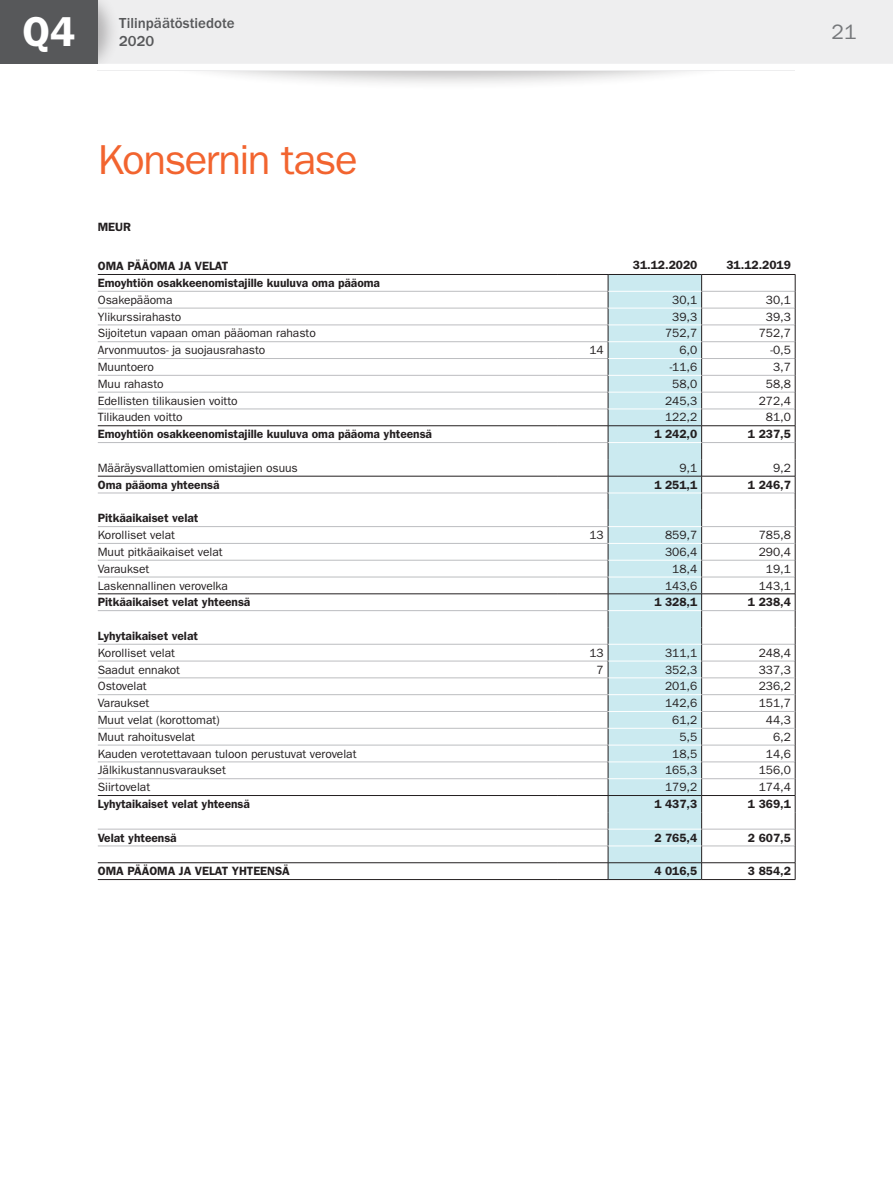
<style>
.page{position:relative;width:893px;height:1191px;background:#fff}
.page>*{position:absolute;margin:0;border:0;box-sizing:border-box;transform-origin:0 0}
.t1{font:42px "ITC Franklin Gothic Std";letter-spacing:-.035em;color:#f2642f}
.t2{font:600 42px "ITC Franklin Gothic Std";color:#fff}
.t3{font:21px "ITC Franklin Gothic Std";color:#76787b}
.t4{font:500 15px/18px "ITC Franklin Gothic Std";color:#57585a}
.Table_1_le{font:12px "ITC Franklin Gothic Std";letter-spacing:-.005em;color:#231f20}
.Table_1_le_bold{font:600 12px "ITC Franklin Gothic Std";letter-spacing:-.005em;color:#231f20}
.Table_2_ri{font:12px "ITC Franklin Gothic Std";letter-spacing:-.005em;color:#231f20}
.Table_2_ri_bold{font:600 12px "ITC Franklin Gothic Std";letter-spacing:-.005em;color:#231f20}
</style>
<div class="page">
<div style="left:138px;top:2px;width:623px;height:89px;background:#231f20;opacity:.3"></div>
<div style="left:0;top:53px;width:893px;height:17px;background:#fff"></div>
<div style="left:120px;top:0;width:773px;height:64px;background:#eeeeef"></div>
<div style="left:98px;top:0;width:22px;height:64px;background:#231f20;opacity:.3"></div>
<hr style="left:98px;top:879px;width:459px;height:1px;background:#231f20">
<hr style="left:608px;top:879px;width:94px;height:1px;background:#231f20">
<hr style="left:557px;top:879px;width:51px;height:1px;background:#231f20">
<hr style="left:702px;top:879px;width:93px;height:1px;background:#231f20">
<svg style="left:98px;top:274px;width:698px;height:605px"></svg>
<hr style="left:98px;top:274px;width:459px;height:1px;background:#231f20">
<hr style="left:608px;top:291px;width:93px;height:1px;background:#fff">
<hr style="left:608px;top:308px;width:93px;height:1px;background:#fff">
<hr style="left:608px;top:325px;width:93px;height:1px;background:#fff">
<hr style="left:608px;top:341px;width:93px;height:1px;background:#fff">
<hr style="left:608px;top:358px;width:93px;height:1px;background:#fff">
<hr style="left:608px;top:375px;width:93px;height:1px;background:#fff">
<hr style="left:608px;top:392px;width:93px;height:1px;background:#fff">
<hr style="left:608px;top:409px;width:93px;height:1px;background:#fff">
<hr style="left:608px;top:442px;width:93px;height:1px;background:#fff">
<hr style="left:608px;top:493px;width:93px;height:1px;background:#fff">
<hr style="left:608px;top:526px;width:93px;height:1px;background:#fff">
<hr style="left:608px;top:543px;width:93px;height:1px;background:#fff">
<hr style="left:608px;top:560px;width:93px;height:1px;background:#fff">
<hr style="left:608px;top:577px;width:93px;height:1px;background:#fff">
<hr style="left:608px;top:610px;width:93px;height:1px;background:#fff">
<hr style="left:608px;top:644px;width:93px;height:1px;background:#fff">
<hr style="left:608px;top:661px;width:93px;height:1px;background:#fff">
<hr style="left:608px;top:677px;width:93px;height:1px;background:#fff">
<hr style="left:608px;top:694px;width:93px;height:1px;background:#fff">
<hr style="left:608px;top:711px;width:93px;height:1px;background:#fff">
<hr style="left:608px;top:728px;width:93px;height:1px;background:#fff">
<hr style="left:608px;top:745px;width:93px;height:1px;background:#fff">
<hr style="left:608px;top:761px;width:93px;height:1px;background:#fff">
<hr style="left:608px;top:778px;width:93px;height:1px;background:#fff">
<hr style="left:608px;top:829px;width:93px;height:1px;background:#fff">
<hr style="left:608px;top:845px;width:93px;height:1px;background:#fff">
<div style="left:0;top:0;width:98px;height:64px;background:#57585a"></div>
<h1 class="t2" style="left:22px;top:7px;width:54px">Q4</h1>
<p class="t4" style="left:119px;top:14px;width:117px">Tilinpäätöstiedote<br>2020</p>
<p class="t1" style="left:98px;top:136px;width:261px">Konsernin tase</p>
<p class="Table_1_le_bold" style="left:98px;top:220px;width:35px">MEUR</p>
<p class="Table_1_le_bold" style="left:98px;top:259px;width:132px">OMA PÄÄOMA JA VELAT</p>
<p class="Table_2_ri_bold" style="left:633px;top:258px;width:66px">31.12.2020</p>
<p class="Table_2_ri_bold" style="left:726px;top:258px;width:66px">31.12.2019</p>
<p class="Table_1_le_bold" style="left:98px;top:276px;width:284px">Emoyhtiön osakkeenomistajille kuuluva oma pääoma</p>
<p class="Table_1_le" style="left:98px;top:293px;width:76px">Osakepääoma</p>
<p class="Table_2_ri" style="left:672px;top:293px;width:27px">30,1</p>
<p class="Table_2_ri" style="left:766px;top:293px;width:27px">30,1</p>
<p class="Table_1_le" style="left:98px;top:310px;width:85px">Ylikurssirahasto</p>
<p class="Table_2_ri" style="left:672px;top:310px;width:27px">39,3</p>
<p class="Table_2_ri" style="left:766px;top:310px;width:27px">39,3</p>
<p class="Table_1_le" style="left:98px;top:326px;width:220px">Sijoitetun vapaan oman pääoman rahasto</p>
<p class="Table_2_ri" style="left:665px;top:326px;width:34px">752,7</p>
<p class="Table_2_ri" style="left:759px;top:326px;width:34px">752,7</p>
<p class="Table_1_le" style="left:98px;top:343px;width:169px">Arvonmuutos- ja suojausrahasto</p>
<p class="Table_2_ri" style="left:589px;top:343px;width:16px">14</p>
<p class="Table_2_ri" style="left:679px;top:343px;width:19px">6,0</p>
<p class="Table_2_ri" style="left:770px;top:343px;width:22px">-0,5</p>
<p class="Table_1_le" style="left:98px;top:360px;width:58px">Muuntoero</p>
<p class="Table_2_ri" style="left:670px;top:360px;width:29px">-11,6</p>
<p class="Table_2_ri" style="left:773px;top:360px;width:19px">3,7</p>
<p class="Table_1_le" style="left:98px;top:377px;width:67px">Muu rahasto</p>
<p class="Table_2_ri" style="left:672px;top:377px;width:27px">58,0</p>
<p class="Table_2_ri" style="left:766px;top:377px;width:27px">58,8</p>
<p class="Table_1_le" style="left:98px;top:394px;width:141px">Edellisten tilikausien voitto</p>
<p class="Table_2_ri" style="left:665px;top:394px;width:34px">245,3</p>
<p class="Table_2_ri" style="left:759px;top:394px;width:34px">272,4</p>
<p class="Table_1_le" style="left:98px;top:410px;width:86px">Tilikauden voitto</p>
<p class="Table_2_ri" style="left:665px;top:410px;width:34px">122,2</p>
<p class="Table_2_ri" style="left:766px;top:410px;width:27px">81,0</p>
<p class="Table_1_le_bold" style="left:98px;top:427px;width:336px">Emoyhtiön osakkeenomistajille kuuluva oma pääoma yhteensä</p>
<p class="Table_2_ri_bold" style="left:654px;top:427px;width:44px">1 242,0</p>
<p class="Table_2_ri_bold" style="left:748px;top:427px;width:44px">1 237,5</p>
<p class="Table_1_le" style="left:98px;top:461px;width:202px">Määräysvallattomien omistajien osuus</p>
<p class="Table_2_ri" style="left:679px;top:461px;width:19px">9,1</p>
<p class="Table_2_ri" style="left:773px;top:461px;width:19px">9,2</p>
<p class="Table_1_le_bold" style="left:98px;top:477px;width:123px">Oma pääoma yhteensä</p>
<p class="Table_2_ri_bold" style="left:654px;top:477px;width:44px">1 251,1</p>
<p class="Table_2_ri_bold" style="left:748px;top:477px;width:44px">1 246,7</p>
<p class="Table_1_le_bold" style="left:98px;top:511px;width:102px">Pitkäaikaiset velat</p>
<p class="Table_1_le" style="left:98px;top:528px;width:79px">Korolliset velat</p>
<p class="Table_2_ri" style="left:589px;top:528px;width:16px">13</p>
<p class="Table_2_ri" style="left:665px;top:528px;width:34px">859,7</p>
<p class="Table_2_ri" style="left:759px;top:528px;width:34px">785,8</p>
<p class="Table_1_le" style="left:98px;top:545px;width:126px">Muut pitkäaikaiset velat</p>
<p class="Table_2_ri" style="left:665px;top:545px;width:34px">306,4</p>
<p class="Table_2_ri" style="left:759px;top:545px;width:34px">290,4</p>
<p class="Table_1_le" style="left:98px;top:562px;width:53px">Varaukset</p>
<p class="Table_2_ri" style="left:672px;top:562px;width:27px">18,4</p>
<p class="Table_2_ri" style="left:766px;top:562px;width:27px">19,1</p>
<p class="Table_1_le" style="left:98px;top:578px;width:132px">Laskennallinen verovelka</p>
<p class="Table_2_ri" style="left:665px;top:578px;width:34px">143,6</p>
<p class="Table_2_ri" style="left:759px;top:578px;width:34px">143,1</p>
<p class="Table_1_le_bold" style="left:98px;top:595px;width:154px">Pitkäaikaiset velat yhteensä</p>
<p class="Table_2_ri_bold" style="left:654px;top:595px;width:44px">1 328,1</p>
<p class="Table_2_ri_bold" style="left:748px;top:595px;width:44px">1 238,4</p>
<p class="Table_1_le_bold" style="left:98px;top:629px;width:102px">Lyhytaikaiset velat</p>
<p class="Table_1_le" style="left:98px;top:646px;width:79px">Korolliset velat</p>
<p class="Table_2_ri" style="left:589px;top:646px;width:16px">13</p>
<p class="Table_2_ri" style="left:665px;top:646px;width:34px">311,1</p>
<p class="Table_2_ri" style="left:759px;top:646px;width:34px">248,4</p>
<p class="Table_1_le" style="left:98px;top:662px;width:84px">Saadut ennakot</p>
<p class="Table_2_ri" style="left:597px;top:662px;width:9px">7</p>
<p class="Table_2_ri" style="left:665px;top:662px;width:34px">352,3</p>
<p class="Table_2_ri" style="left:759px;top:662px;width:34px">337,3</p>
<p class="Table_1_le" style="left:98px;top:679px;width:50px">Ostovelat</p>
<p class="Table_2_ri" style="left:665px;top:679px;width:34px">201,6</p>
<p class="Table_2_ri" style="left:759px;top:679px;width:34px">236,2</p>
<p class="Table_1_le" style="left:98px;top:696px;width:53px">Varaukset</p>
<p class="Table_2_ri" style="left:665px;top:696px;width:34px">142,6</p>
<p class="Table_2_ri" style="left:759px;top:696px;width:34px">151,7</p>
<p class="Table_1_le" style="left:98px;top:713px;width:124px">Muut velat (korottomat)</p>
<p class="Table_2_ri" style="left:672px;top:713px;width:27px">61,2</p>
<p class="Table_2_ri" style="left:766px;top:713px;width:27px">44,3</p>
<p class="Table_1_le" style="left:98px;top:730px;width:99px">Muut rahoitusvelat</p>
<p class="Table_2_ri" style="left:679px;top:730px;width:19px">5,5</p>
<p class="Table_2_ri" style="left:773px;top:730px;width:19px">6,2</p>
<p class="Table_1_le" style="left:98px;top:746px;width:260px">Kauden verotettavaan tuloon perustuvat verovelat</p>
<p class="Table_2_ri" style="left:672px;top:746px;width:27px">18,5</p>
<p class="Table_2_ri" style="left:766px;top:746px;width:27px">14,6</p>
<p class="Table_1_le" style="left:98px;top:763px;width:130px">Jälkikustannusvaraukset</p>
<p class="Table_2_ri" style="left:665px;top:763px;width:34px">165,3</p>
<p class="Table_2_ri" style="left:759px;top:763px;width:34px">156,0</p>
<p class="Table_1_le" style="left:98px;top:780px;width:54px">Siirtovelat</p>
<p class="Table_2_ri" style="left:665px;top:780px;width:34px">179,2</p>
<p class="Table_2_ri" style="left:759px;top:780px;width:34px">174,4</p>
<p class="Table_1_le_bold" style="left:98px;top:797px;width:154px">Lyhytaikaiset velat yhteensä</p>
<p class="Table_2_ri_bold" style="left:654px;top:797px;width:44px">1 437,3</p>
<p class="Table_2_ri_bold" style="left:748px;top:797px;width:44px">1 369,1</p>
<p class="Table_1_le_bold" style="left:98px;top:830px;width:80px">Velat yhteensä</p>
<p class="Table_2_ri_bold" style="left:654px;top:830px;width:44px">2 765,4</p>
<p class="Table_2_ri_bold" style="left:748px;top:830px;width:44px">2 607,5</p>
<p class="Table_1_le_bold" style="left:98px;top:864px;width:194px">OMA PÄÄOMA JA VELAT YHTEENSÄ</p>
<p class="Table_2_ri_bold" style="left:654px;top:864px;width:44px">4 016,5</p>
<p class="Table_2_ri_bold" style="left:748px;top:864px;width:44px">3 854,2</p>
<h2 class="t3" style="left:831px;top:20px;width:27px">21</h2>
</div>
